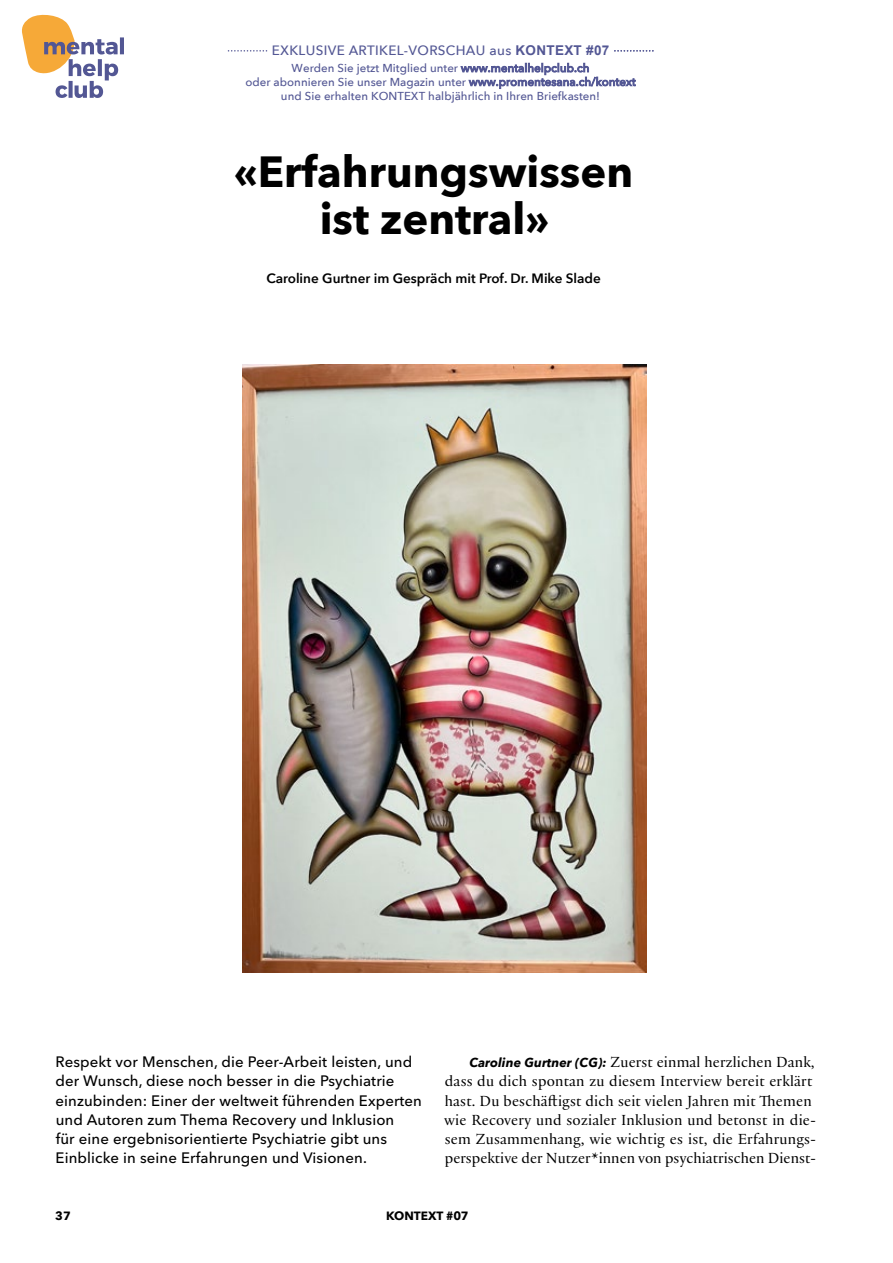
<style>
.page{position:relative;width:893px;height:1263px;background:#fff}
.page>*{position:absolute;margin:0;border:0;box-sizing:border-box;transform-origin:0 0}
.t1{font:700 43.5px/46.5px "Avenir Next";color:#000;text-align:center}
.t2{font:15.75px/19px "Practice";letter-spacing:.01em;color:#000}
.t3{font:500 15px/19.2px "Avenir Next LT Pro";letter-spacing:.005em;color:#000}
.t4{font:600 13.5px "Avenir Next";color:#000}
.t5{font:500 13.5px "Avenir Next";letter-spacing:.025em;color:#535794}
.t6{font:700 12px "Avenir Next";color:#000}
.t7{font:500 11.55px/13.8px "Avenir Next";letter-spacing:.005em;color:#535794;text-align:center}
.s1{font-family:"Arial";font-weight:700}
.s2{font-family:"Avenir Next";font-weight:700;font-style:italic;font-size:12.75px}
</style>
<div class="page">
<img style="left:242px;top:365px;width:405px;height:608px">
<svg style="left:22px;top:14px;width:102px;height:84px"></svg>
<svg style="left:614px;top:50px;width:39px;height:2px"></svg>
<svg style="left:227px;top:50px;width:40px;height:2px"></svg>
<p class="t5" style="left:272px;top:39px;width:339px">EXKLUSIVE ARTIKEL-VORSCHAU aus <span class="s1">KONTEXT #07</span></p>
<p class="t7" style="left:245px;top:61px;width:392px">Werden Sie jetzt Mitglied unter www.mentalhelpclub.ch<br>oder abonnieren Sie unser Magazin unter www.promentesana.ch/kontext und Sie erhalten KONTEXT halbjährlich in Ihren Briefkasten!</p>
<h1 class="t1" style="left:234px;top:148px;width:400px">«Erfahrungswissen ist zentral»</h1>
<p class="t4" style="left:267px;top:267px;width:336px">Caroline Gurtner im Gespräch mit Prof. Dr. Mike Slade</p>
<p class="t3" style="left:56px;top:1052px;width:368px">Respekt vor Menschen, die Peer-Arbeit leisten, und der Wunsch, diese noch besser in die Psychiatrie einzubinden: Einer der weltweit führenden Experten und Autoren zum Thema Recovery und Inklusion<br>für eine ergebnisorientierte Psychiatrie gibt uns Einblicke in seine Erfahrungen und Visionen.</p>
<p class="t2" style="left:444px;top:1052px;width:373px;text-indent:25px"><span class="s2">Caroline Gurtner (CG):</span> Zuerst einmal herzlichen Dank, dass du dich spontan zu diesem Interview bereit erklärt hast. Du beschäftigst dich seit vielen Jahren mit Themen wie Recovery und sozialer Inklusion und betonst in die&shy;sem Zusammenhang, wie wichtig es ist, die Erfahrungs&shy;perspektive der Nutzer*innen von psychiatrischen Dienst-</p>
<p class="t6" style="left:55px;top:1206px;width:17px">37</p>
<p class="t6" style="left:386px;top:1206px;width:84px">KONTEXT #07</p>
</div>
